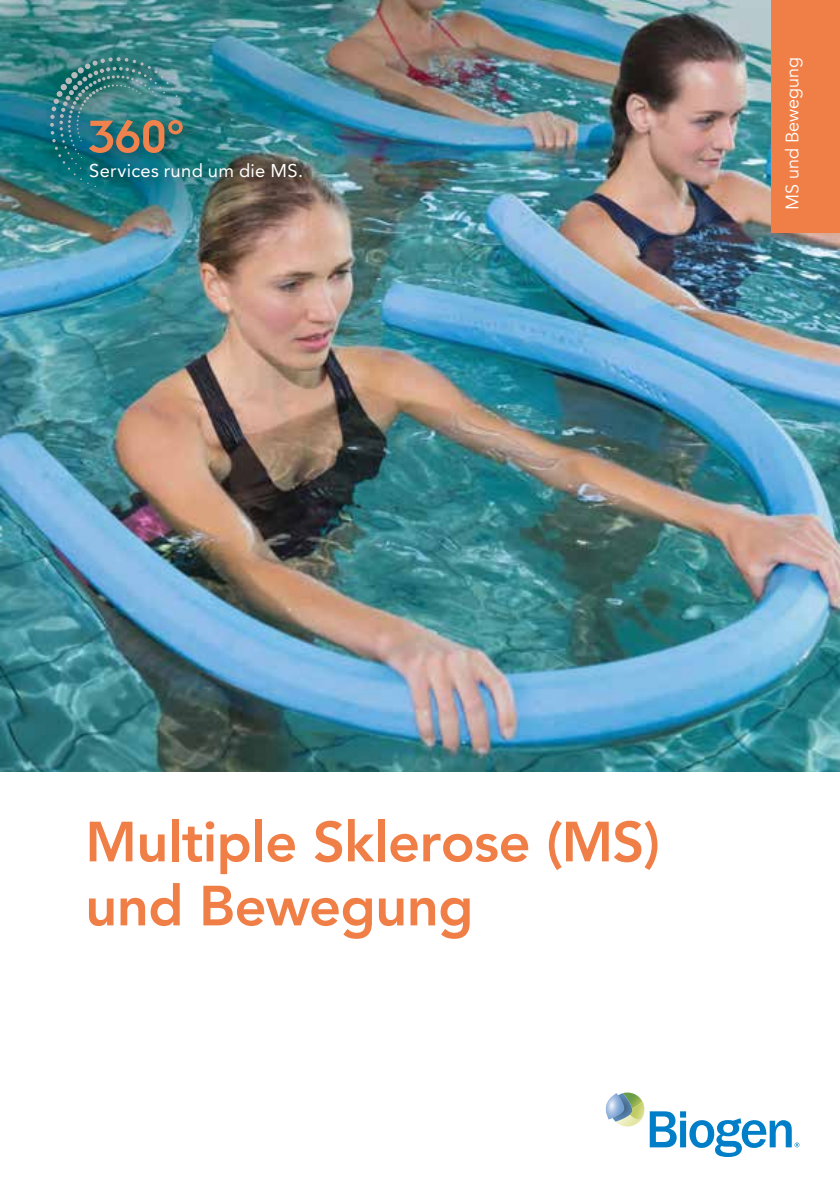
<style>
.page{position:relative;width:840px;height:1191px;background:#fff}
.page>*{position:absolute;margin:0;border:0;box-sizing:border-box;transform-origin:0 0}
.t1{font:800 56px/64px "Avenir";letter-spacing:-.01em;color:#f07f47}
.t2{font:18.2px "Avenir";letter-spacing:.02em;color:#fff}
.t3{font:18px "Avenir";color:#fff}
</style>
<div class="page">
<img style="left:0;top:0;width:839px;height:771px">
<div style="left:44px;top:51px;width:271px;height:148px;background:#000;opacity:.4"></div>
<svg style="left:50px;top:57px;width:132px;height:130px;background:#397b7e"></svg>
<svg style="left:605px;top:1092px;width:194px;height:65px"></svg>
<div style="left:771px;top:0;width:68px;height:233px;background:#f07f47"></div>
<p class="t2" style="left:89px;top:156px;width:215px">Services rund um die MS.</p>
<p class="t3" style="left:781px;top:210px;width:155px;rotate:-90deg">MS und Bewegung</p>
<p class="t1" style="left:85px;top:810px;width:576px">Multiple Sklerose (MS) und Bewegung</p>
</div>
